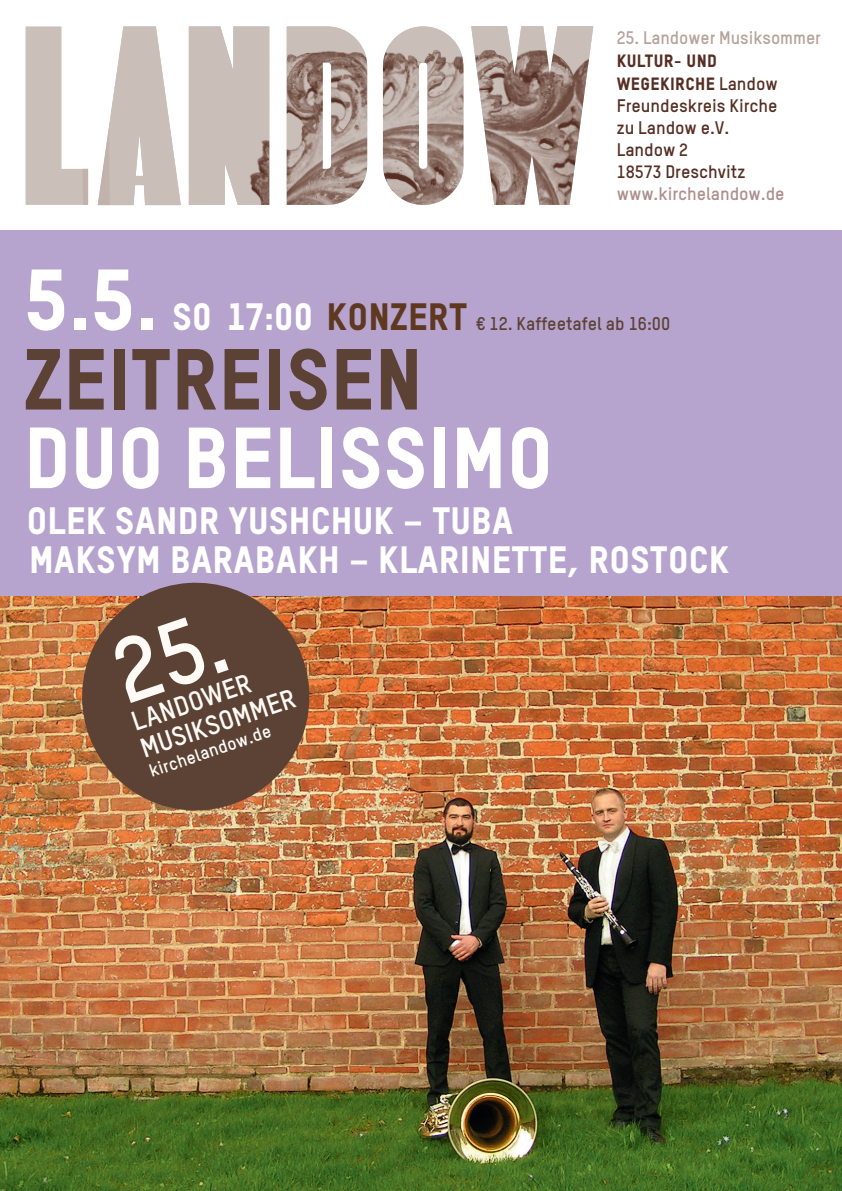
<style>
.page{position:relative;width:842px;height:1191px;background:#fff}
.page>*{position:absolute;margin:0;border:0;box-sizing:border-box;transform-origin:0 0}
.t1{font:85px "TSTAR Headline";letter-spacing:.005em;color:#fff}
.t2{font:85px "TSTAR Headline";letter-spacing:.005em;color:#5c4235}
.t3{font:37.5px/38.7px "TSTAR Headline";letter-spacing:.005em;color:#fff}
.t4{font:700 26.8px/28.3px "TSTAR";color:#fefbf6}
.t5{font:700 18.1px "TSTAR";color:#5c4235}
.t6{font:700 17.9px/22px "TSTAR";color:#562e23}
.t7{font:700 17.9px "TSTAR";color:#b6a39a}
.t8{font:700 17.7px "TSTAR";color:#fefbf6}
.t9{font:17.5px/22.5px "TSTAR Headline";letter-spacing:.02em;color:#562e23}
.s1{font-family:"TSTAR";font-weight:700;font-size:17.9px}
.s2{font-size:17.5px}
.s3{color:#ad8f8d}
.s4{font-family:"TSTAR Headline";font-weight:400;font-size:37.5px;color:#fff}
.s5{font-family:"TSTAR Headline";font-weight:400;font-size:37.5px;color:#5e3920}
</style>
<div class="page">
<img style="left:0;top:595px;width:842px;height:596px">
<div style="left:0;top:230px;width:842px;height:365px;background:#b6a4ce"></div>
<svg style="left:26px;top:26px;width:56px;height:179px;fill:#cabfb9"></svg>
<img style="left:82px;top:26px;width:511px;height:179px">
<img style="left:78px;top:583px;width:235px;height:231px">
<div style="left:110px;top:616px;width:119px;height:87px;background:#5c4235"></div>
<p class="t7" style="left:617px;top:26px;width:206px">25. Landower Musiksommer</p>
<p class="t9" style="left:617px;top:49px;width:163px">KULTUR- UND<br>WEGEKIRCHE <span class="s1">Landow</span></p>
<p class="t6" style="left:617px;top:94px;width:169px">Freundeskreis Kirche zu Landow e.V.<br>Landow <span class="s2">2<br>18573</span> Dreschvitz <span class="s3">www.kirchelandow.de</span></p>
<h1 class="t1" style="left:24px;top:247px;width:136px">5.5.</h1>
<p class="t5" style="left:172px;top:312px;width:500px"><span class="s4">S0 17:00</span> <span class="s5">KONZERT</span> € 12. Kaffeetafel ab 16:00</p>
<h1 class="t2" style="left:24px;top:326px;width:400px">ZEITREISEN</h1>
<h1 class="t1" style="left:24px;top:405px;width:531px">DUO BELISSIMO</h1>
<h2 class="t3" style="left:27px;top:500px;width:704px">OLEK SANDR YUSHCHUK – TUBA<br>MAKSYM BARABAKH – KLARINETTE, ROSTOCK</h2>
<h3 class="t4" style="left:127px;top:708px;width:163px;rotate:-19deg">LANDOWER<br>MUSIKSOMMER</h3>
<p class="t8" style="left:146px;top:761px;width:129px;rotate:-19deg">kirchelandow.de</p>
</div>
